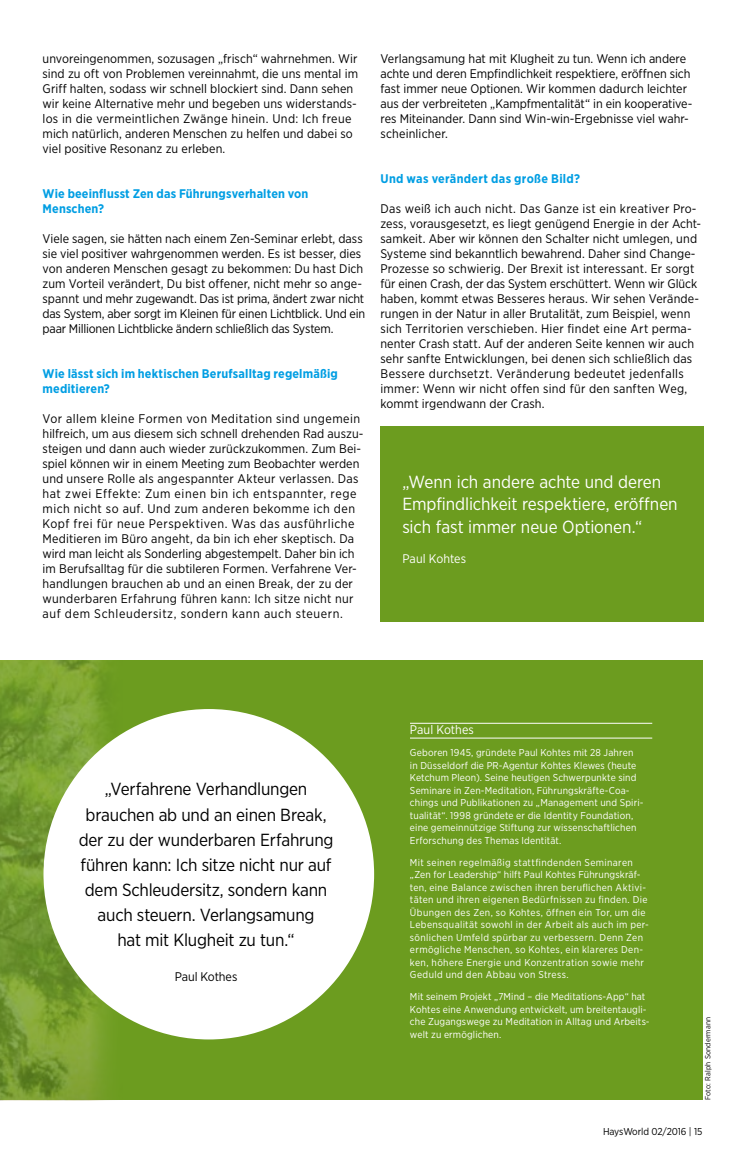
<style>
.page{position:relative;width:745px;height:1170px;background:#fff}
.page>*{position:absolute;margin:0;border:0;box-sizing:border-box;transform-origin:0 0}
.t1{font:17.5px/25px "Gotham Narrow";letter-spacing:-.01em;color:#000;text-align:center}
.t2{font:17.5px/22.5px "Gotham Narrow";color:#fff}
.t3{font:12.5px/15px "Gotham Narrow";letter-spacing:.005em;color:#000}
.t4{font:700 12.5px/15px "Gotham Narrow";letter-spacing:.01em;color:#009ee3}
.t5{font:12.5px "Gotham Narrow";letter-spacing:.005em;color:#fff}
.t6{font:10px/12.5px "Gotham Narrow";letter-spacing:.015em;color:#fff}
.t7{font:10px/12.5px "Gotham Narrow";letter-spacing:.035em;color:#fff}
.t8{font:10px "Gotham Narrow";letter-spacing:-.01em;color:#000}
.t9{font:7.5px "Gotham Narrow";letter-spacing:.02em;color:#000}
</style>
<div class="page">
<div style="left:0;top:660px;width:702px;height:439px;background:#6c9c1f"></div>
<img style="left:0;top:660px;width:128px;height:439px">
<hr style="left:409px;top:723px;width:242px;height:1px;background:#fff">
<hr style="left:409px;top:737px;width:242px;height:1px;background:#fff">
<div style="left:43px;top:709px;width:331px;height:330px;background:#fff;border-radius:50%"></div>
<div style="left:380px;top:426px;width:323px;height:195px;background:#6c9c1f"></div>
<p class="t3" style="left:43px;top:51px;width:317px">unvoreingenommen, sozusagen „frisch“ wahrnehmen. Wir sind zu oft von Problemen vereinnahmt, die uns mental im Griff halten, sodass wir schnell blockiert sind. Dann sehen wir keine Alternative mehr und begeben uns widerstands&shy;los in die vermeintlichen Zwänge hinein. Und: Ich freue mich natürlich, anderen Menschen zu helfen und dabei so viel positive Resonanz zu erleben.</p>
<p class="t4" style="left:43px;top:185px;width:267px">Wie beeinflusst Zen das Führungsverhalten von<br>Menschen?</p>
<p class="t3" style="left:43px;top:231px;width:324px">Viele sagen, sie hätten nach einem Zen-Seminar erlebt, dass sie viel positiver wahrgenommen werden. Es ist besser, dies von anderen Menschen gesagt zu bekommen: Du hast Dich zum Vorteil verändert, Du bist offener, nicht mehr so ange&shy;spannt und mehr zugewandt. Das ist prima, ändert zwar nicht das System, aber sorgt im Kleinen für einen Lichtblick. Und ein paar Millionen Lichtblicke ändern schließlich das System.</p>
<p class="t4" style="left:43px;top:366px;width:296px">Wie lässt sich im hektischen Berufsalltag regelmäßig meditieren?</p>
<p class="t3" style="left:43px;top:411px;width:322px">Vor allem kleine Formen von Meditation sind ungemein hilfreich, um aus diesem sich schnell drehenden Rad auszu&shy;steigen und dann auch wieder zurückzukommen. Zum Bei&shy;spiel können wir in einem Meeting zum Beobachter werden und unsere Rolle als angespannter Akteur verlassen. Das hat zwei Effekte: Zum einen bin ich entspannter, rege mich nicht so auf. Und zum anderen bekomme ich den Kopf frei für neue Perspektiven. Was das ausführliche Meditieren im Büro angeht, da bin ich eher skeptisch. Da wird man leicht als Sonderling abgestempelt. Daher bin ich im Berufsalltag für die subtileren Formen. Verfahrene Ver&shy;handlungen brauchen ab und an einen Break, der zu der wunderbaren Erfahrung führen kann: Ich sitze nicht nur auf dem Schleudersitz, sondern kann auch steuern.</p>
<p class="t3" style="left:380px;top:51px;width:313px">Verlangsamung hat mit Klugheit zu tun. Wenn ich andere achte und deren Empfindlichkeit respektiere, eröffnen sich fast immer neue Optionen. Wir kommen dadurch leichter aus der verbreiteten „Kampfmentalität“ in ein kooperative&shy;res Miteinander. Dann sind Win-win-Ergebnisse viel wahr&shy;scheinlicher.</p>
<p class="t4" style="left:380px;top:171px;width:201px">Und was verändert das große Bild?</p>
<p class="t3" style="left:380px;top:201px;width:322px">Das weiß ich auch nicht. Das Ganze ist ein kreativer Pro&shy;zess, vorausgesetzt, es liegt genügend Energie in der Acht&shy;samkeit. Aber wir können den Schalter nicht umlegen, und Systeme sind bekanntlich bewahrend. Daher sind Change-Prozesse so schwierig. Der Brexit ist interessant. Er sorgt für einen Crash, der das System erschüttert. Wenn wir Glück haben, kommt etwas Besseres heraus. Wir sehen Verände&shy;rungen in der Natur in aller Brutalität, zum Beispiel, wenn sich Territorien verschieben. Hier findet eine Art perma&shy;nenter Crash statt. Auf der anderen Seite kennen wir auch sehr sanfte Entwicklungen, bei denen sich schließlich das Bessere durchsetzt. Veränderung bedeutet jedenfalls immer: Wenn wir nicht offen sind für den sanften Weg, kommt irgendwann der Crash.</p>
<h1 class="t2" style="left:402px;top:470px;width:277px">„Wenn ich andere achte und deren<br>Empfindlichkeit respektiere, eröffnen sich fast immer neue Optionen.“</h1>
<p class="t5" style="left:402px;top:550px;width:65px">Paul Kohtes</p>
<h1 class="t1" style="left:79px;top:776px;width:256px">„Verfahrene Verhandlungen brauchen ab und an einen Break, der zu der wunderbaren Erfahrung führen kann: Ich sitze nicht nur auf dem Schleudersitz, sondern kann auch steuern. Verlangsamung<br>hat mit Klugheit zu tun.“</h1>
<p class="t3" style="left:174px;top:968px;width:64px">Paul Kothes</p>
<p class="t5" style="left:409px;top:722px;width:65px">Paul Kothes</p>
<p class="t6" style="left:409px;top:746px;width:235px">Geboren 1945, gründete Paul Kohtes mit 28 Jahren in Düsseldorf die PR-Agentur Kohtes Klewes (heute Ketchum Pleon). Seine heutigen Schwerpunkte sind Seminare in Zen-Meditation, Führungskräfte-Coa&shy;chings und Publikationen zu „Management und Spiri&shy;tualität“. 1998 gründete er die Identity Foundation, eine gemeinnützige Stiftung zur wissenschaftlichen Erforschung des Themas Identität.</p>
<p class="t7" style="left:409px;top:855px;width:240px">Mit seinen regelmäßig stattfindenden Seminaren „Zen for Leadership“ hilft Paul Kohtes Führungskräf&shy;ten, eine Balance zwischen ihren beruflichen Aktivi&shy;täten und ihren eigenen Bedürfnissen zu finden. Die Übungen des Zen, so Kohtes, öffnen ein Tor, um die Lebensqualität sowohl in der Arbeit als auch im per&shy;sönlichen Umfeld spürbar zu verbessern. Denn Zen ermögliche Menschen, so Kohtes, ein klareres Den&shy;ken, höhere Energie und Konzentration sowie mehr Geduld und den Abbau von Stress.</p>
<p class="t6" style="left:409px;top:990px;width:241px">Mit seinem Projekt „7Mind – die Meditations-App“ hat Kohtes eine Anwendung entwickelt, um breitentaugli&shy;che Zugangswege zu Meditation in Alltag und Arbeits&shy;welt zu ermöglichen.</p>
<p class="t9" style="left:702px;top:1100px;width:85px;rotate:-90deg">Foto: Ralph Sondermann</p>
<p class="t8" style="left:602px;top:1125px;width:101px">HaysWorld 02/2016 | 15</p>
</div>
